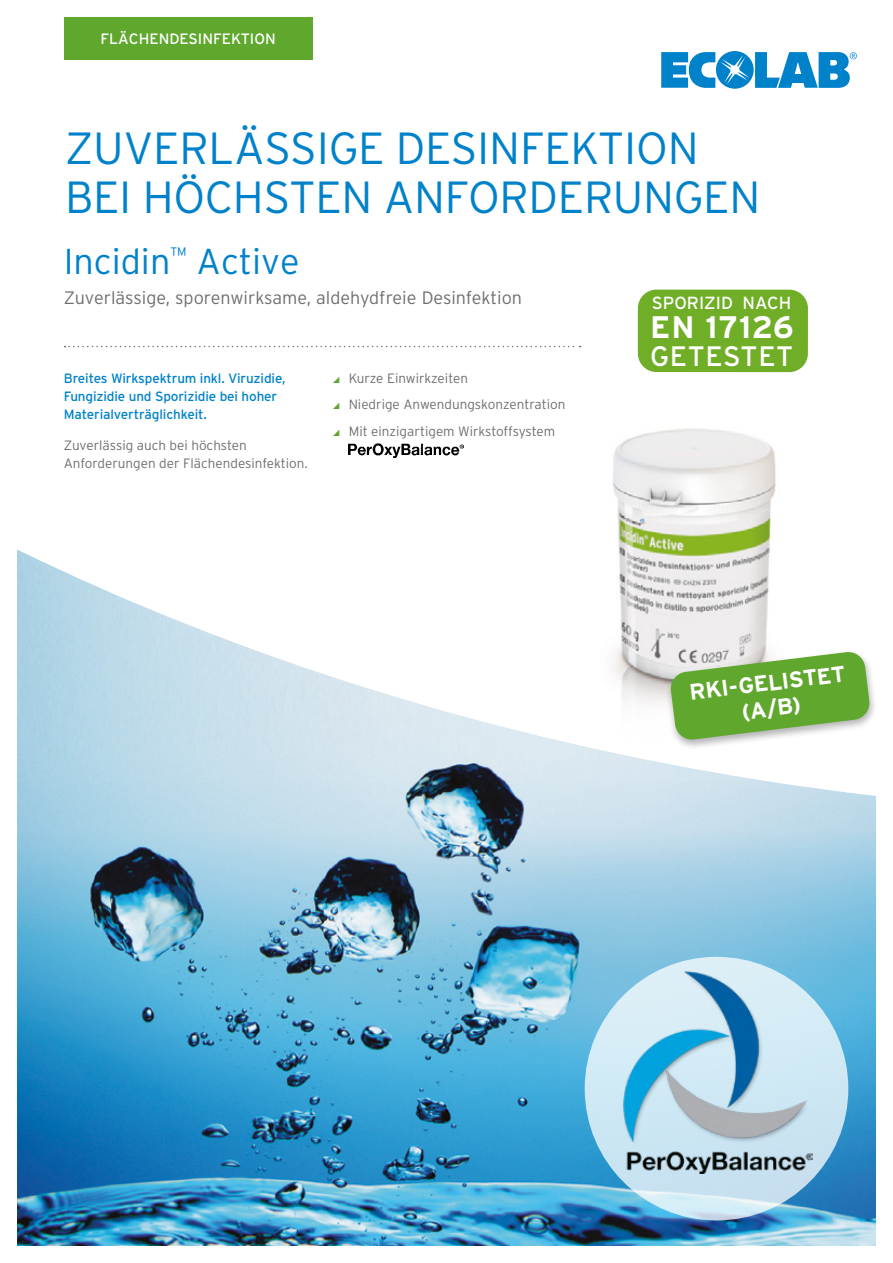
<style>
.page{position:relative;width:893px;height:1263px;background:#fff}
.page>*{position:absolute;margin:0;border:0;box-sizing:border-box;transform-origin:0 0}
.Headline_Titel{font:300 45px/49.5px "Interstate";letter-spacing:-.005em;color:#0082ca}
.Produktname{font:300 36px "Interstate";color:#0082ca}
.t1{font:700 31.05px "Interstate";letter-spacing:.03em;color:#fff}
.t2{font:28.05px "Interstate";letter-spacing:.02em;color:#fff}
.Fußnote{font:700 22.5px/25.5px "Interstate";color:#fff;text-align:center}
.Produktbeschreibung{font:300 18px "Interstate";color:#6f6f6e}
.t3{font:17.55px "Interstate";color:#fff}
.Kategorie{font:15px "Interstate";color:#fff}
.Bodytext{font:300 13.5px/18px "Interstate";color:#6f6f6e}
.Vorspann_blau{font:13.5px/18px "Interstate";letter-spacing:-.01em;color:#0082ca}
.s1{color:#60a72e}
</style>
<div class="page">
<svg style="left:65px;top:346px;width:516px;height:1px"></svg>
<svg style="left:661px;top:51px;width:196px;height:38px"></svg>
<img style="left:17px;top:549px;width:859px;height:697px">
<img style="left:349px;top:444px;width:114px;height:14px">
<div style="left:64px;top:17px;width:249px;height:43px;background:#60a72e"></div>
<div style="left:640px;top:292px;width:166px;height:78px;background:#70ae27;border-radius:17px"></div>
<div style="left:638px;top:290px;width:170px;height:82px;border:4px solid #70ae27;border-radius:17px"></div>
<img style="left:600px;top:428px;width:184px;height:317px">
<svg style="left:585px;top:957px;width:263px;height:263px;background:#cfe7f3"></svg>
<img style="left:621px;top:970px;width:191px;height:204px">
<div style="left:665px;top:649px;width:213px;height:101px;background:#000;opacity:.3"></div>
<svg style="left:670px;top:651px;width:200px;height:89px;background:#83b65e"></svg>
<p class="Kategorie" style="left:101px;top:30px;width:177px">FLÄCHENDESINFEKTION</p>
<p class="Headline_Titel" style="left:65px;top:123px;width:697px">ZUVERLÄSSIGE DESINFEKTION<br>BEI HÖCHSTEN ANFORDERUNGEN</p>
<p class="Produktname" style="left:64px;top:241px;width:237px">Incidin<sup>™</sup> Active</p>
<p class="Produktbeschreibung" style="left:64px;top:287px;width:460px">Zuverlässige, sporenwirksame, aldehydfreie Desinfektion</p>
<p class="t3" style="left:652px;top:293px;width:141px">SPORIZID NACH</p>
<p class="t1" style="left:650px;top:310px;width:145px">EN 17126</p>
<p class="t2" style="left:650px;top:340px;width:145px">GETESTET</p>
<p class="Vorspann_blau" style="left:64px;top:369px;width:223px">Breites Wirkspektrum inkl. Viruzidie,<br>Fungizidie und Sporizidie bei hoher<br>Materialverträglichkeit.</p>
<p class="Bodytext" style="left:64px;top:436px;width:245px">Zuverlässig auch bei höchsten<br>Anforderungen der Flächendesinfektion.</p>
<p class="Bodytext" style="left:332px;top:369px;width:138px"><span class="s1">◢</span> Kurze Einwirkzeiten</p>
<p class="Bodytext" style="left:332px;top:396px;width:235px"><span class="s1">◢</span> Niedrige Anwendungskonzentration</p>
<p class="Bodytext" style="left:332px;top:422px;width:225px"><span class="s1">◢</span> Mit einzigartigem Wirkstoffsystem</p>
<p class="Fußnote" style="left:688px;top:680px;width:158px;rotate:-7deg">RKI-GELISTET (A/B)</p>
</div>
